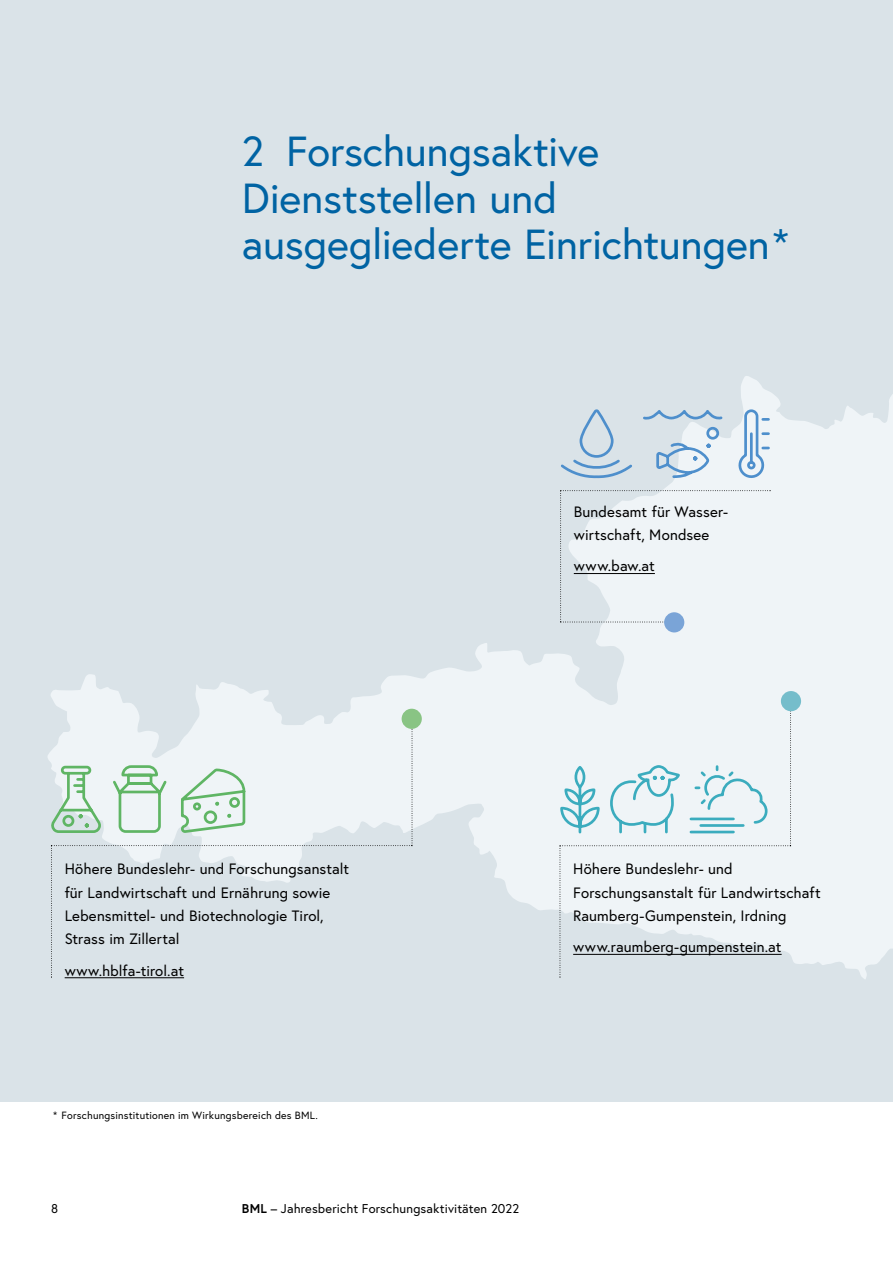
<style>
.page{position:relative;width:893px;height:1263px;background:#fff}
.page>*{position:absolute;margin:0;border:0;box-sizing:border-box;transform-origin:0 0}
.t1{font:42px/46.8px "Europa Austria";letter-spacing:-.005em;color:#0063a3}
.t2{font:15px/23.4px "Europa Austria";letter-spacing:.01em;color:#000}
.t3{font:12.75px "Europa Austria";letter-spacing:.01em;color:#000}
.t4{font:10.5px "Europa Austria";letter-spacing:.02em;color:#000}
.s1{font-weight:700}
</style>
<div class="page">
<div style="left:0;top:0;width:893px;height:1101px;background:#dae3e8"></div>
<svg style="left:48px;top:376px;width:845px;height:603px"></svg>
<svg style="left:560px;top:490px;width:211px;height:133px"></svg>
<svg style="left:558px;top:407px;width:77px;height:70px"></svg>
<svg style="left:641px;top:402px;width:83px;height:77px"></svg>
<svg style="left:738px;top:408px;width:33px;height:72px;background:#c5d9eb"></svg>
<svg style="left:51px;top:719px;width:362px;height:259px"></svg>
<svg style="left:51px;top:723px;width:362px;height:253px"></svg>
<div style="left:664px;top:612px;width:20px;height:20px;background:#7aa4d7;border-radius:50%"></div>
<div style="left:402px;top:709px;width:20px;height:20px;background:#89c484;border-radius:50%"></div>
<div style="left:781px;top:691px;width:20px;height:20px;background:#75bdcb;border-radius:50%"></div>
<svg style="left:559px;top:706px;width:232px;height:270px"></svg>
<hr style="left:574px;top:573px;width:81px;height:1px;background:#000">
<hr style="left:573px;top:954px;width:209px;height:1px;background:#000">
<h1 class="t1" style="left:242px;top:127px;width:530px">2 Forschungsaktive<br>Dienststellen und ausgegliederte Einrichtungen</h1>
<p class="t2" style="left:574px;top:499px;width:156px">Bundesamt für Wasser&shy;wirtschaft, Mondsee</p>
<p class="t2" style="left:574px;top:554px;width:83px">www.baw.at</p>
<p class="t2" style="left:65px;top:857px;width:286px">Höhere Bundeslehr- und Forschungsanstalt für Landwirtschaft und Ernährung sowie Lebensmittel- und Biotechnologie Tirol, Strass im Zillertal</p>
<p class="t2" style="left:65px;top:958px;width:121px">www.hblfa-tirol.at</p>
<h1 class="t4" style="left:53px;top:1108px;width:266px">* Forschungsinstitutionen im Wirkungsbereich des BML.</h1>
<p class="t3" style="left:51px;top:1200px;width:9px">8</p>
<p class="t3" style="left:242px;top:1200px;width:279px"><span class="s1">BML</span> – Jahresbericht Forschungsaktivitäten 2022</p>
<p class="t2" style="left:573px;top:857px;width:249px">Höhere Bundeslehr- und<br>Forschungsanstalt für Landwirtschaft<br>Raumberg-Gumpenstein, Irdning</p>
<p class="t2" style="left:573px;top:935px;width:210px">www.raumberg-gumpenstein.at</p>
</div>
